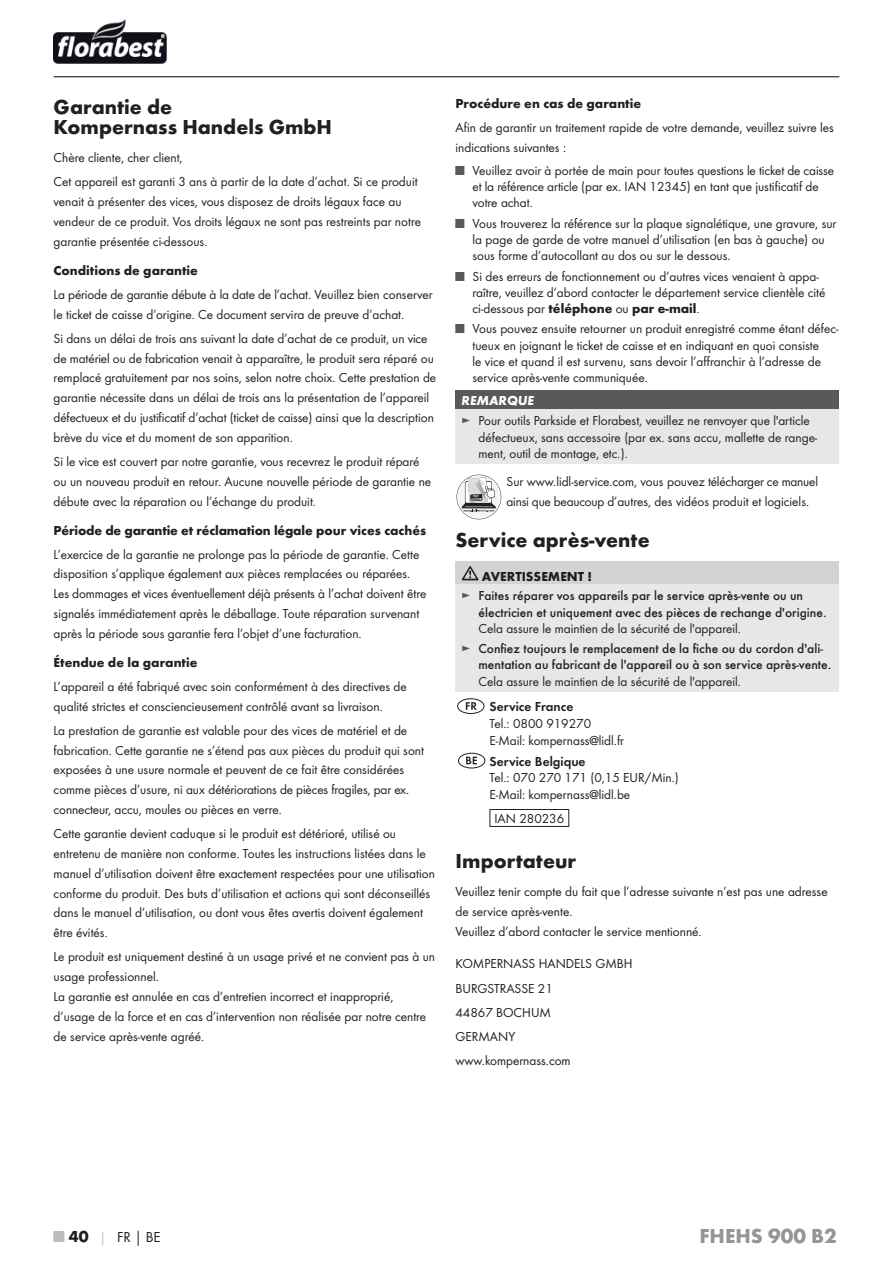
<style>
.page{position:relative;width:893px;height:1263px;background:#fff}
.page>*{position:absolute;margin:0;border:0;box-sizing:border-box;transform-origin:0 0}
.t1{font:700 21px/19.8px "Futura";color:#231f20}
.t2{font:700 21px "Futura";color:#939598}
.t3{font:15px "Futura Boo";color:#231f20}
.t4{font:13.5px/19.8px "Futura Boo";color:#231f20}
.t5{font:500 13.5px/19.5px "Futura";color:#231f20}
.t6{font:700 13.5px "Futura";color:#231f20}
.t7{font:13.5px "Futura Dem";color:#231f20}
.t8{font:italic 700 13.5px "Futura";color:#fff}
.s1{color:#58595b}
.s2{font-family:"Futura Boo";font-weight:400}
.s3{font-weight:700}
.s4{font-family:"Futura Boo";font-weight:400;color:#58595b}
.s5{font-family:"Futura";font-weight:700;font-size:16.5px;color:#bbbdc0}
.s6{font-family:"Futura";font-weight:700;font-size:16.5px}
.s7{font-size:13.5px;color:#bbbdc0}
</style>
<div class="page">
<hr style="left:54px;top:76px;width:785px;height:1px;background:#231f20">
<img style="left:54px;top:20px;width:113px;height:43px">
<div style="left:455px;top:390px;width:384px;height:19px;background:#58595b"></div>
<div style="left:455px;top:409px;width:384px;height:54px;background:#e6e7e8"></div>
<svg style="left:456px;top:474px;width:45px;height:45px"></svg>
<div style="left:455px;top:561px;width:384px;height:23px;background:#d1d3d4"></div>
<div style="left:455px;top:584px;width:384px;height:107px;background:#e6e7e8"></div>
<svg style="left:461px;top:566px;width:17px;height:14px"></svg>
<div style="left:457px;top:698px;width:27px;height:15px;border:1px solid #231f20;border-radius:50%"></div>
<svg style="left:465px;top:702px;width:11px;height:7px"></svg>
<div style="left:458px;top:752px;width:27px;height:16px;border:1px solid #231f20;border-radius:50%"></div>
<svg style="left:466px;top:756px;width:11px;height:8px"></svg>
<hr style="left:489px;top:809px;width:80px;height:1px;background:#231f20">
<svg style="left:489px;top:809px;width:1px;height:16px"></svg>
<svg style="left:568px;top:810px;width:1px;height:15px"></svg>
<hr style="left:489px;top:825px;width:80px;height:1px;background:#231f20">
<h1 class="t1" style="left:54px;top:99px;width:280px">Garantie de<br>Kompernass Handels GmbH</h1>
<p class="t4" style="left:54px;top:146px;width:365px;line-height:24px">Chère cliente, cher client,<br>Cet appareil est garanti 3 ans à partir de la date d’achat. Si ce produit</p>
<p class="t4" style="left:54px;top:192px;width:369px">venait à présenter des vices, vous disposez de droits légaux face au vendeur de ce produit. Vos droits légaux ne sont pas restreints par notre garantie présentée ci-dessous.</p>
<p class="t6" style="left:54px;top:265px;width:146px">Conditions de garantie</p>
<p class="t4" style="left:54px;top:285px;width:380px">La période de garantie débute à la date de l’achat. Veuillez bien conserver le ticket de caisse d’origine. Ce document servira de preuve d’achat.</p>
<p class="t4" style="left:54px;top:329px;width:384px">Si dans un délai de trois ans suivant la date d’achat de ce produit, un vice de matériel ou de fabrication venait à apparaître, le produit sera réparé ou remplacé gratuitement par nos soins, selon notre choix. Cette prestation de garantie nécessite dans un délai de trois ans la présentation de l’appareil défectueux et du justificatif d’achat (ticket de caisse) ainsi que la description brève du vice et du moment de son apparition.</p>
<p class="t4" style="left:54px;top:452px;width:379px">Si le vice est couvert par notre garantie, vous recevrez le produit réparé ou un nouveau produit en retour. Aucune nouvelle période de garantie ne débute avec la réparation ou l’échange du produit.</p>
<p class="t6" style="left:54px;top:524px;width:374px">Période de garantie et réclamation légale pour vices cachés</p>
<p class="t4" style="left:54px;top:544px;width:374px">L’exercice de la garantie ne prolonge pas la période de garantie. Cette disposition s’applique également aux pièces remplacées ou réparées.<br>Les dommages et vices éventuellement déjà présents à l’achat doivent être signalés immédiatement après le déballage. Toute réparation survenant après la période sous garantie fera l’objet d’une facturation.</p>
<p class="t6" style="left:54px;top:657px;width:145px">Étendue de la garantie</p>
<p class="t4" style="left:54px;top:677px;width:354px">L’appareil a été fabriqué avec soin conformément à des directives de qualité strictes et consciencieusement contrôlé avant sa livraison.</p>
<p class="t4" style="left:54px;top:721px;width:372px">La prestation de garantie est valable pour des vices de matériel et de fabrication. Cette garantie ne s’étend pas aux pièces du produit qui sont exposées à une usure normale et peuvent de ce fait être considérées comme pièces d’usure, ni aux détériorations de pièces fragiles, par ex. connecteur, accu, moules ou pièces en verre.</p>
<p class="t4" style="left:54px;top:824px;width:382px">Cette garantie devient caduque si le produit est détérioré, utilisé ou entretenu de manière non conforme. Toutes les instructions listées dans le manuel d’utilisation doivent être exactement respectées pour une utilisation conforme du produit. Des buts d’utilisation et actions qui sont déconseillés dans le manuel d’utilisation, ou dont vous êtes avertis doivent également être évités.</p>
<p class="t4" style="left:54px;top:947px;width:383px">Le produit est uniquement destiné à un usage privé et ne convient pas à un usage professionnel.<br>La garantie est annulée en cas d’entretien incorrect et inapproprié, d’usage de la force et en cas d’intervention non réalisée par notre centre de service après-vente agréé.</p>
<p class="t6" style="left:455px;top:98px;width:187px">Procédure en cas de garantie</p>
<p class="t4" style="left:455px;top:119px;width:380px">Afin de garantir un traitement rapide de votre demande, veuillez suivre les indications suivantes :</p>
<p class="t4" style="left:472px;top:163px;width:363px;line-height:16.2px;text-indent:-17px"><span class="s1">■</span> Veuillez avoir à portée de main pour toutes questions le ticket de caisse et la référence article (par ex. IAN 12345) en tant que justificatif de votre achat.</p>
<p class="t4" style="left:472px;top:216px;width:365px;line-height:16.2px;text-indent:-17px"><span class="s1">■</span> Vous trouverez la référence sur la plaque signalétique, une gravure, sur la page de garde de votre manuel d’utilisation (en bas à gauche) ou sous forme d’autocollant au dos ou sur le dessous.</p>
<p class="t4" style="left:472px;top:269px;width:354px;line-height:16.2px;text-indent:-17px"><span class="s1">■</span> Si des erreurs de fonctionnement ou d’autres vices venaient à appa&shy;raître, veuillez d’abord contacter le département service clientèle cité</p>
<p class="t6" style="left:472px;top:303px;width:228px"><span class="s2">ci-dessous par</span> téléphone <span class="s2">ou</span> par e-mail<span class="s2">.</span></p>
<p class="t4" style="left:472px;top:321px;width:367px;line-height:16.2px;text-indent:-17px"><span class="s1">■</span> Vous pouvez ensuite retourner un produit enregistré comme étant défec&shy;tueux en joignant le ticket de caisse et en indiquant en quoi consiste<br>le vice et quand il est survenu, sans devoir l’affranchir à l’adresse de service après-vente communiquée.</p>
<p class="t8" style="left:461px;top:396px;width:74px">REMARQUE</p>
<p class="t4" style="left:478px;top:413px;width:340px;line-height:16.2px;text-indent:-17px"><span class="s1">►</span> Pour outils Parkside et Florabest, veuillez ne renvoyer que l'article défectueux, sans accessoire (par ex. sans accu, mallette de range&shy;ment, outil de montage, etc.).</p>
<p class="t4" style="left:506px;top:472px;width:313px">Sur www.lidl-service.com, vous pouvez télécharger ce manuel ainsi que beaucoup d’autres, des vidéos produit et logiciels.</p>
<h1 class="t1" style="left:455px;top:532px;width:196px">Service après-vente</h1>
<p class="t5" style="left:461px;top:567px;width:343px;text-indent:20px"><span class="s3">AVERTISSEMENT !<br></span><span class="s4">►</span> Faites réparer vos appareils par le service après-vente ou un</p>
<p class="t5" style="left:478px;top:603px;width:349px">électricien et uniquement avec des pièces de rechange d'origine.</p>
<p class="t4" style="left:478px;top:619px;width:264px">Cela assure le maintien de la sécurité de l'appareil.</p>
<p class="t5" style="left:478px;top:641px;width:354px;line-height:16.2px;text-indent:-17px"><span class="s4">►</span> Confiez toujours le remplacement de la fiche ou du cordon d'ali&shy;mentation au fabricant de l'appareil ou à son service après-vente.</p>
<p class="t4" style="left:478px;top:671px;width:264px">Cela assure le maintien de la sécurité de l'appareil.</p>
<p class="t7" style="left:489px;top:700px;width:85px">Service France</p>
<p class="t4" style="left:489px;top:715px;width:136px;line-height:16.8px">Tel.: 0800 919270<br>E-Mail: kompernass@lidl.fr</p>
<p class="t7" style="left:489px;top:755px;width:97px">Service Belgique</p>
<p class="t4" style="left:489px;top:770px;width:191px;line-height:16.8px">Tel.: 070 270 171 (0,15 EUR/Min.)<br>E-Mail: kompernass@lidl.be</p>
<p class="t4" style="left:494px;top:809px;width:71px">IAN 280236</p>
<h1 class="t1" style="left:455px;top:852px;width:122px">Importateur</h1>
<p class="t4" style="left:455px;top:882px;width:373px">Veuillez tenir compte du fait que l’adresse suivante n’est pas une adresse de service après-vente.<br>Veuillez d’abord contacter le service mentionné.</p>
<p class="t4" style="left:455px;top:952px;width:179px;line-height:24px">KOMPERNASS HANDELS GMBH<br>BURGSTRASSE 21<br>44867 BOCHUM<br>GERMANY www.kompernass.com</p>
<p class="t3" style="left:54px;top:1229px;width:108px"><span class="s5">■</span> <span class="s6">40</span> <span class="s7">│</span> FR│BE</p>
<h1 class="t2" style="left:699px;top:1227px;width:139px">FHEHS 900 B2</h1>
</div>
